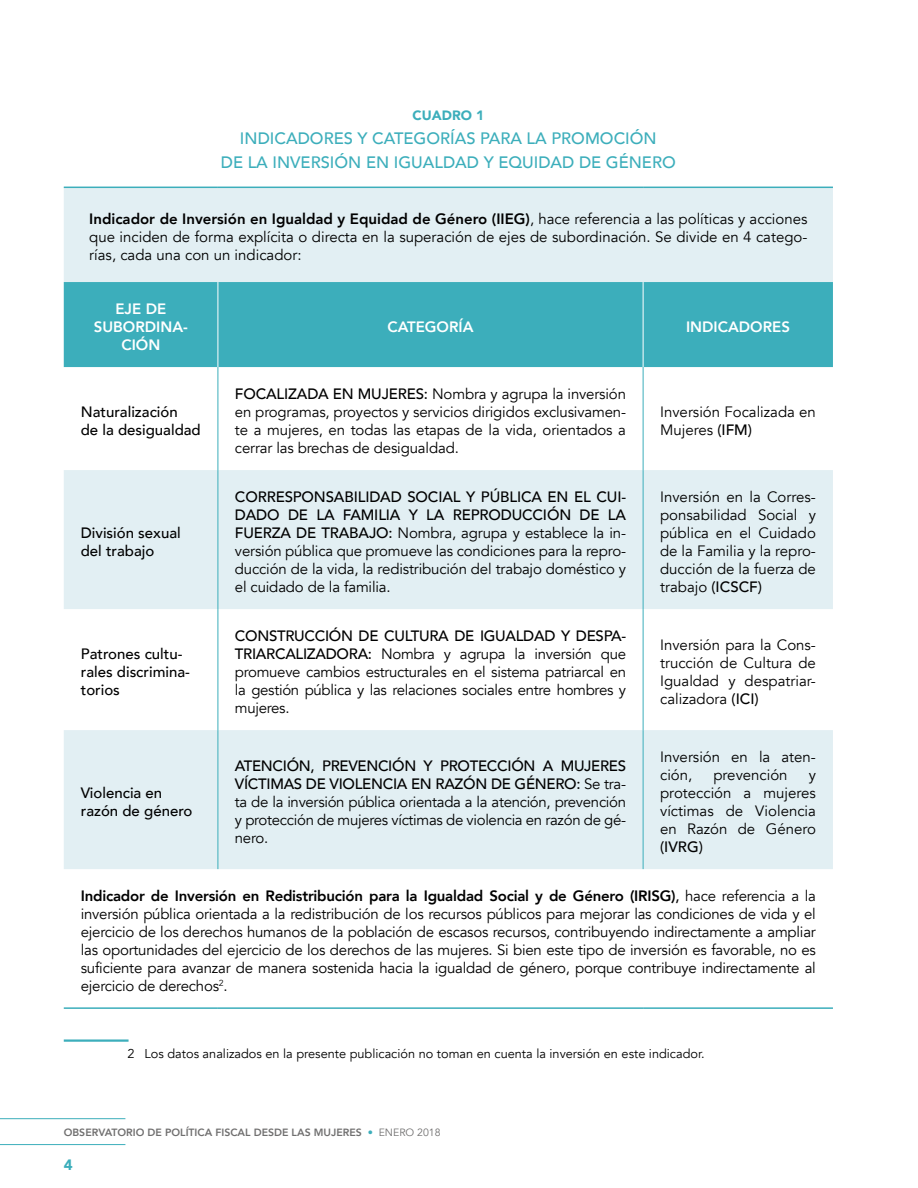
<style>
.page{position:relative;width:918px;height:1188px;background:#fff}
.page>*{position:absolute;margin:0;border:0;box-sizing:border-box;transform-origin:0 0}
.t1{font:500 16.5px/24px "Avenir";color:#3caebb;text-align:center}
.t2{font:15px/18px "Avenir";letter-spacing:-.01em;color:#000;text-align:justify}
.t3{font:500 15px/18px "Avenir";color:#000}
.t4{font:800 15px/18px "Avenir";color:#fff;text-align:center}
.t5{font:900 15px "Avenir";color:#3caebb}
.t6{font:900 13.5px "Avenir";color:#3caebb}
.t7{font:12.75px "Avenir";color:#000}
.t8{font:800 10.5px "Avenir";color:#706f6f}
.s1{font-weight:800}
.s2{font-weight:500}
.s3{font-weight:400;color:#3caebb}
.s4{font-weight:400}
</style>
<div class="page">
<hr style="left:0;top:1118px;width:125px;height:1px;background:#3caebb">
<hr style="left:0;top:1144px;width:125px;height:1px;background:#3caebb">
<svg style="left:64px;top:188px;width:769px;height:681px;fill:#e2eff3"></svg>
<div style="left:64px;top:282px;width:769px;height:85px;background:#3caebb"></div>
<hr style="left:218px;top:282px;width:1px;height:85px;background:#fff">
<hr style="left:643px;top:282px;width:1px;height:85px;background:#fff">
<hr style="left:218px;top:367px;width:1px;height:103px;background:#3caebb">
<hr style="left:643px;top:367px;width:1px;height:103px;background:#3caebb">
<hr style="left:218px;top:470px;width:1px;height:139px;background:#3caebb">
<hr style="left:643px;top:470px;width:1px;height:139px;background:#3caebb">
<hr style="left:218px;top:609px;width:1px;height:121px;background:#3caebb">
<hr style="left:643px;top:609px;width:1px;height:121px;background:#3caebb">
<hr style="left:218px;top:730px;width:1px;height:139px;background:#3caebb">
<hr style="left:643px;top:730px;width:1px;height:139px;background:#3caebb">
<hr style="left:64px;top:1007px;width:154px;height:2px;background:#3caebb">
<hr style="left:218px;top:1007px;width:425px;height:2px;background:#3caebb">
<hr style="left:643px;top:1007px;width:190px;height:2px;background:#3caebb">
<hr style="left:64px;top:187px;width:154px;height:1px;background:#3caebb">
<hr style="left:218px;top:187px;width:425px;height:1px;background:#3caebb">
<hr style="left:643px;top:187px;width:190px;height:1px;background:#3caebb">
<hr style="left:64px;top:1039px;width:65px;height:3px;background:#3caebb">
<p class="t6" style="left:413px;top:104px;width:73px">CUADRO 1</p>
<p class="t1" style="left:221px;top:125px;width:457px">INDICADORES Y CATEGORÍAS PARA LA PROMOCIÓN<br>DE LA INVERSIÓN EN IGUALDAD Y EQUIDAD DE GÉNERO</p>
<p class="t2" style="left:89px;top:210px;width:720px"><span class="s1">Indicador de Inversión en Igualdad y Equidad de Género (IIEG)</span>, hace referencia a las políticas y acciones que inciden de forma explícita o directa en la superación de ejes de subordinación. Se divide en 4 catego&shy;rías, cada una con un indicador:</p>
<p class="t4" style="left:94px;top:300px;width:96px">EJE DE<br>SUBORDINA-<br>CIÓN</p>
<p class="t3" style="left:81px;top:402px;width:121px">Naturalización<br>de la desigualdad</p>
<p class="t3" style="left:81px;top:523px;width:102px">División sexual del trabajo</p>
<p class="t3" style="left:81px;top:644px;width:111px">Patrones cultu&shy;rales discrimina&shy;torios</p>
<p class="t4" style="left:387px;top:318px;width:88px">CATEGORÍA</p>
<p class="t4" style="left:686px;top:318px;width:105px">INDICADORES</p>
<p class="t2" style="left:235px;top:385px;width:393px"><span class="s2">FOCALIZADA EN MUJERES:</span> Nombra y agrupa la inversión en programas, proyectos y servicios dirigidos exclusivamen&shy;te a mujeres, en todas las etapas de la vida, orientados a cerrar las brechas de desigualdad.</p>
<p class="t2" style="left:660px;top:403px;width:157px">Inversión Focalizada en<br>Mujeres <span class="s2">(IFM)</span></p>
<p class="t2" style="left:235px;top:488px;width:393px"><span class="s2">CORRESPONSABILIDAD SOCIAL Y PÚBLICA EN EL CUI-DADO DE LA FAMILIA Y LA REPRODUCCIÓN DE LA FUERZA DE TRABAJO:</span> Nombra, agrupa y establece la in&shy;versión pública que promueve las condiciones para la repro&shy;ducción de la vida, la redistribución del trabajo doméstico y el cuidado de la familia.</p>
<p class="t2" style="left:660px;top:488px;width:157px">Inversión en la Corres&shy;ponsabilidad Social y pública en el Cuidado de la Familia y la repro&shy;ducción de la fuerza de trabajo <span class="s2">(ICSCF)</span></p>
<p class="t2" style="left:235px;top:627px;width:393px"><span class="s2">CONSTRUCCIÓN DE CULTURA DE IGUALDAD Y DESPA-TRIARCALIZADORA:</span> Nombra y agrupa la inversión que promueve cambios estructurales en el sistema patriarcal en la gestión pública y las relaciones sociales entre hombres y mujeres.</p>
<p class="t2" style="left:660px;top:636px;width:157px">Inversión para la Cons&shy;trucción de Cultura de Igualdad y despatriar&shy;calizadora <span class="s2">(ICI)</span></p>
<p class="t2" style="left:235px;top:757px;width:393px"><span class="s2">ATENCIÓN, PREVENCIÓN Y PROTECCIÓN A MUJERES VÍCTIMAS DE VIOLENCIA EN RAZÓN DE GÉNERO:</span> Se tra&shy;ta de la inversión pública orientada a la atención, prevención y protección de mujeres víctimas de violencia en razón de gé&shy;nero.</p>
<p class="t2" style="left:660px;top:748px;width:157px">Inversión en la aten&shy;ción,</p>
<p class="t2" style="left:713px;top:766px;width:76px">prevención</p>
<p class="t2" style="left:660px;top:766px;width:157px;text-indent:149px">y protección a mujeres víctimas de Violencia en Razón de Género</p>
<p class="t3" style="left:660px;top:837px;width:44px">(IVRG)</p>
<p class="t2" style="left:81px;top:887px;width:737px"><span class="s1">Indicador de Inversión en Redistribución para la Igualdad Social y de Género (IRISG)</span><span class="s2">,</span> hace referencia a la inversión pública orientada a la redistribución de los recursos públicos para mejorar las condiciones de vida y el ejercicio de los derechos humanos de la población de escasos recursos, contribuyendo indirectamente a ampliar las oportunidades del ejercicio de los derechos de las mujeres. Si bien este tipo de inversión es favorable, no es suficiente para avanzar de manera sostenida hacia la igualdad de género, porque contribuye indirectamente al ejercicio de derechos<sup>2</sup>.</p>
<p class="t3" style="left:81px;top:783px;width:113px">Violencia en razón de género</p>
<p class="t7" style="left:128px;top:1046px;width:579px">2 Los datos analizados en la presente publicación no toman en cuenta la inversión en este indicador.</p>
<p class="t8" style="left:64px;top:1124px;width:378px">OBSERVATORIO DE POLÍTICA FISCAL DESDE LAS MUJERES <span class="s3">•</span> <span class="s4">ENERO 2018</span></p>
<p class="t5" style="left:64px;top:1152px;width:10px">4</p>
</div>
